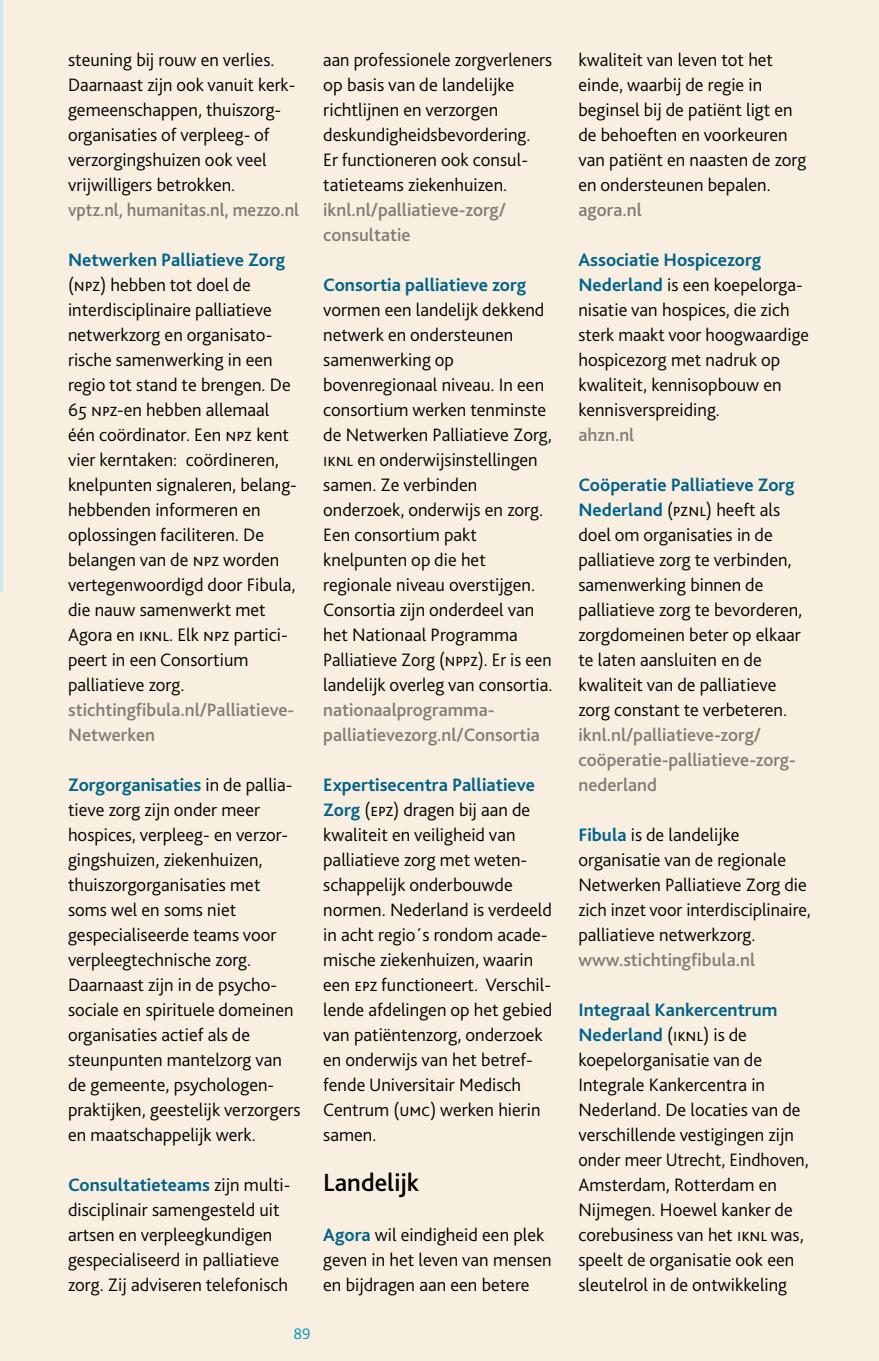
<style>
.page{position:relative;width:879px;height:1361px;background:#f8efe0}
.page>*{position:absolute;margin:0;border:0;box-sizing:border-box;transform-origin:0 0}
.onderkop{font:500 26px "Bliss 2";color:#000}
.plat{font:300 18.8px/25px "Bliss 2";color:#000}
.plat-2{font:300 16px "Bliss 2";color:#0093c5}
.s1{font-weight:500;color:#837a76}
.s2{font-weight:700;color:#00628a}
</style>
<div class="page">
<hr style="left:0;top:0;width:3px;height:591px;background:#d1e5ef">
<p class="plat" style="left:68px;top:47px;width:232px">steuning bij rouw en verlies.<br>Daarnaast zijn ook vanuit kerk&shy;gemeenschappen, thuiszorg&shy;organisaties of verpleeg- of verzorgingshuizen ook veel vrijwilligers betrokken.<br><span class="s1">vptz.nl, humanitas.nl, mezzo.nl</span></p>
<p class="plat" style="left:68px;top:247px;width:229px"><span class="s2">Netwerken Palliatieve Zorg </span>(NPZ) hebben tot doel de interdisciplinaire palliatieve netwerkzorg en organisato&shy;rische samenwerking in een regio tot stand te brengen. De<br>65 NPZ-en hebben allemaal één coördinator. Een NPZ kent vier kerntaken: coördineren, knelpunten signaleren, belang&shy;hebbenden informeren en oplossingen faciliteren. De belangen van de NPZ worden vertegenwoordigd door Fibula, die nauw samenwerkt met<br>Agora en IKNL. Elk NPZ partici&shy;peert in een Consortium palliatieve zorg. <span class="s1">stichtingfibula.nl/Palliatieve-<br>Netwerken</span></p>
<p class="plat" style="left:68px;top:772px;width:234px"><span class="s2">Zorgorganisaties</span> in de pallia&shy;tieve zorg zijn onder meer hospices, verpleeg- en verzor&shy;gingshuizen, ziekenhuizen, thuiszorgorganisaties met soms wel en soms niet gespecialiseerde teams voor verpleegtechnische zorg.<br>Daarnaast zijn in de psycho&shy;sociale en spirituele domeinen organisaties actief als de steunpunten mantelzorg van de gemeente, psychologen&shy;praktijken, geestelijk verzorgers en maatschappelijk werk.</p>
<p class="plat" style="left:68px;top:1172px;width:222px"><span class="s2">Consultatieteams</span> zijn multi&shy;disciplinair samengesteld uit artsen en verpleegkundigen gespecialiseerd in palliatieve zorg. Zij adviseren telefonisch</p>
<p class="plat-2" style="left:293px;top:1323px;width:19px">89</p>
<p class="plat" style="left:323px;top:47px;width:230px">aan professionele zorgverleners op basis van de landelijke richtlijnen en verzorgen deskundigheidsbevordering.<br>Er functioneren ook consul&shy;tatieteams ziekenhuizen. <span class="s1">iknl.nl/palliatieve-zorg/ consultatie</span></p>
<p class="plat" style="left:323px;top:272px;width:230px"><span class="s2">Consortia palliatieve zorg </span>vormen een landelijk dekkend netwerk en ondersteunen samenwerking op bovenregionaal niveau. In een consortium werken tenminste de Netwerken Palliatieve Zorg,<br>IKNL</p>
<p class="plat" style="left:323px;top:447px;width:231px;text-indent:34px">en onderwijsinstellingen samen. Ze verbinden onderzoek, onderwijs en zorg.<br>Een consortium pakt knelpunten op die het regionale niveau overstijgen.<br>Consortia zijn onderdeel van het Nationaal Programma<br>Palliatieve Zorg (NPPZ). Er is een landelijk overleg van consortia. <span class="s1">nationaalprogramma&shy;palliatievezorg.nl/Consortia</span></p>
<p class="plat" style="left:323px;top:772px;width:231px"><span class="s2">Expertisecentra Palliatieve<br>Zorg</span> (EPZ) dragen bij aan de kwaliteit en veiligheid van palliatieve zorg met weten&shy;schappelijk onderbouwde normen. Nederland is verdeeld in acht regio´s rondom acade&shy;mische ziekenhuizen, waarin een EPZ functioneert. Verschil&shy;lende afdelingen op het gebied van patiëntenzorg, onderzoek en onderwijs van het betref&shy;fende Universitair Medisch<br>Centrum (UMC) werken hierin samen.</p>
<p class="onderkop" style="left:323px;top:1166px;width:97px">Landelijk</p>
<p class="plat" style="left:323px;top:1222px;width:230px"><span class="s2">Agora</span> wil eindigheid een plek geven in het leven van mensen en bijdragen aan een betere</p>
<p class="plat" style="left:578px;top:47px;width:229px">kwaliteit van leven tot het einde, waarbij de regie in beginsel bij de patiënt ligt en de behoeften en voorkeuren van patiënt en naasten de zorg en ondersteunen bepalen. <span class="s1">agora.nl</span></p>
<p class="plat" style="left:578px;top:247px;width:232px"><span class="s2">Associatie Hospicezorg<br>Nederland</span> is een koepelorga&shy;nisatie van hospices, die zich sterk maakt voor hoogwaardige hospicezorg met nadruk op kwaliteit, kennisopbouw en kennisverspreiding.<br><span class="s1">ahzn.nl</span></p>
<p class="plat" style="left:578px;top:472px;width:225px"><span class="s2">Coöperatie Palliatieve Zorg<br>Nederland</span> (PZNL) heeft als doel om organisaties in de palliatieve zorg te verbinden, samenwerking binnen de palliatieve zorg te bevorderen, zorgdomeinen beter op elkaar te laten aansluiten en de kwaliteit van de palliatieve zorg constant te verbeteren. <span class="s1">iknl.nl/palliatieve-zorg/ coöperatie-palliatieve-zorg&shy;nederland</span></p>
<p class="plat" style="left:578px;top:822px;width:234px"><span class="s2">Fibula</span> is de landelijke organisatie van de regionale<br>Netwerken Palliatieve Zorg die zich inzet voor interdisciplinaire, palliatieve netwerkzorg. <span class="s1">www.stichtingfibula.nl</span></p>
<p class="plat" style="left:578px;top:997px;width:232px"><span class="s2">Integraal Kankercentrum<br>Nederland</span> (IKNL) is de koepelorganisatie van de<br>Integrale Kankercentra in<br>Nederland. De locaties van de verschillende vestigingen zijn onder meer Utrecht, Eindhoven,<br>Amsterdam, Rotterdam en<br>Nijmegen. Hoewel kanker de corebusiness van het IKNL</p>
<p class="plat" style="left:578px;top:1222px;width:227px;text-indent:192px">was, speelt de organisatie ook een sleutelrol in de ontwikkeling</p>
</div>
